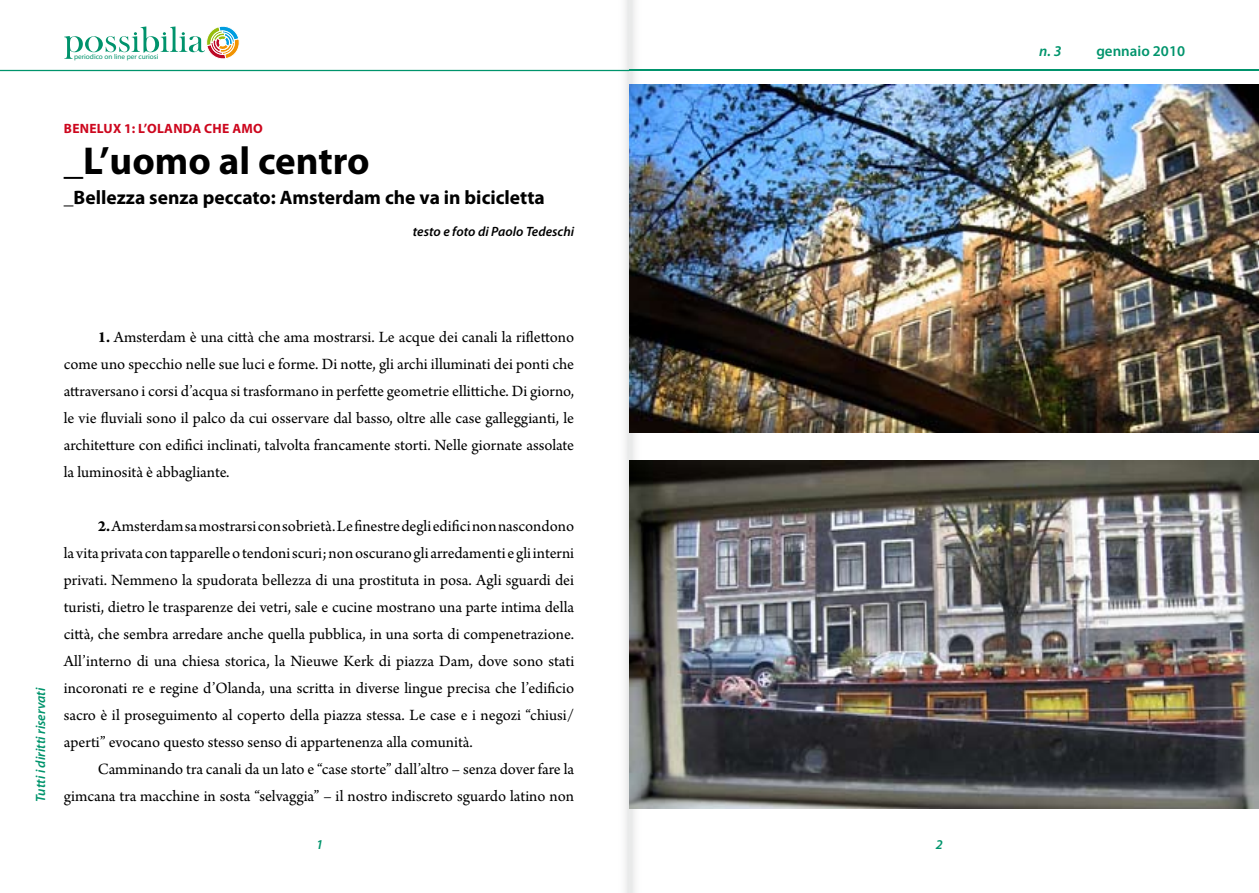
<style>
.page{position:relative;width:1259px;height:893px;background:#fff}
.page>*{position:absolute;margin:0;border:0;box-sizing:border-box;transform-origin:0 0}
.t1{font:700 39px "Myriad Pro";color:#000}
.t2{font:700 19.5px "Myriad Pro";color:#000}
.t3{font:16.5px/27px "Arno Pro";letter-spacing:-.005em;color:#000;text-align:justify}
.t4{font:600 15px "Myriad Pro";color:#00946c}
.t5{font:italic 600 15px "Myriad Pro";color:#00946c}
.t6{font:italic 600 13.5px "Myriad Pro";color:#000}
.t7{font:italic 600 13.5px "Myriad Pro";color:#00946c}
.t8{font:700 13.5px "Myriad Pro";letter-spacing:.02em;color:#cd071e}
.t9{font:500 7.05px "Itc Kabel";color:#00936c}
.s1{font-weight:700}
</style>
<div class="page">
<svg style="left:0;top:70px;width:629px;height:1px"></svg>
<svg style="left:65px;top:26px;width:175px;height:33px"></svg>
<div style="left:629px;top:0;width:30px;height:893px;background:linear-gradient(to right,#eeefef,#fff)"></div>
<hr style="left:629px;top:0;width:1px;height:893px;background:#fff">
<hr style="left:629px;top:70px;width:630px;height:1px;background:#00946c">
<img style="left:629px;top:84px;width:630px;height:348px">
<img style="left:629px;top:460px;width:630px;height:348px">
<p class="t9" style="left:74px;top:52px;width:86px">periodico on line per curiosi</p>
<p class="t8" style="left:64px;top:120px;width:200px">benelux 1: l’olanda che amo</p>
<h1 class="t1" style="left:64px;top:135px;width:307px">_L’uomo al centro</h1>
<p class="t2" style="left:64px;top:185px;width:482px">_Bellezza senza peccato: Amsterdam che va in bicicletta</p>
<p class="t6" style="left:413px;top:223px;width:163px">testo e foto di Paolo Tedeschi</p>
<p class="t7" style="left:32px;top:801px;width:116px;rotate:-90deg">Tutti i diritti riservati</p>
<p class="t3" style="left:64px;top:324px;width:512px;text-indent:34px"><span class="s1">1.</span> Amsterdam è una città che ama mostrarsi. Le acque dei canali la riflettono come uno specchio nelle sue luci e forme. Di notte, gli archi illuminati dei ponti che attraversano i corsi d’acqua si trasformano in perfette geometrie ellittiche. Di giorno, le vie fluviali sono il palco da cui osservare dal basso, oltre alle case galleggianti, le architetture con edifici inclinati, talvolta francamente storti. Nelle giornate assolate la luminosità è abbagliante.</p>
<p class="t3" style="left:64px;top:513px;width:512px;text-indent:34px"><span class="s1">2.</span> Amsterdam sa mostrarsi con sobrietà. Le finestre degli edifici non nascondono la vita privata con tapparelle o tendoni scuri; non oscurano gli arredamenti e gli interni privati. Nemmeno la spudorata bellezza di una prostituta in posa. Agli sguardi dei turisti, dietro le trasparenze dei vetri, sale e cucine mostrano una parte intima della città, che sembra arredare anche quella pubblica, in una sorta di compenetrazione.<br>All’interno di una chiesa storica, la Nieuwe Kerk di piazza Dam, dove sono stati incoronati re e regine d’Olanda, una scritta in diverse lingue precisa che l’edificio sacro è il proseguimento al coperto della piazza stessa. Le case e i negozi “chiusi/ aperti” evocano questo stesso senso di appartenenza alla comunità.</p>
<p class="t3" style="left:64px;top:756px;width:512px;text-align:right">Camminando tra canali da un lato e “case storte” dall’altro – senza dover fare la gimcana tra macchine in sosta “selvaggia” – il nostro indiscreto sguardo latino non</p>
<p class="t7" style="left:316px;top:836px;width:9px">1</p>
<p class="t7" style="left:936px;top:836px;width:9px">2</p>
<p class="t5" style="left:1039px;top:41px;width:24px">n. 3</p>
<p class="t4" style="left:1096px;top:41px;width:90px">gennaio 2010</p>
</div>
